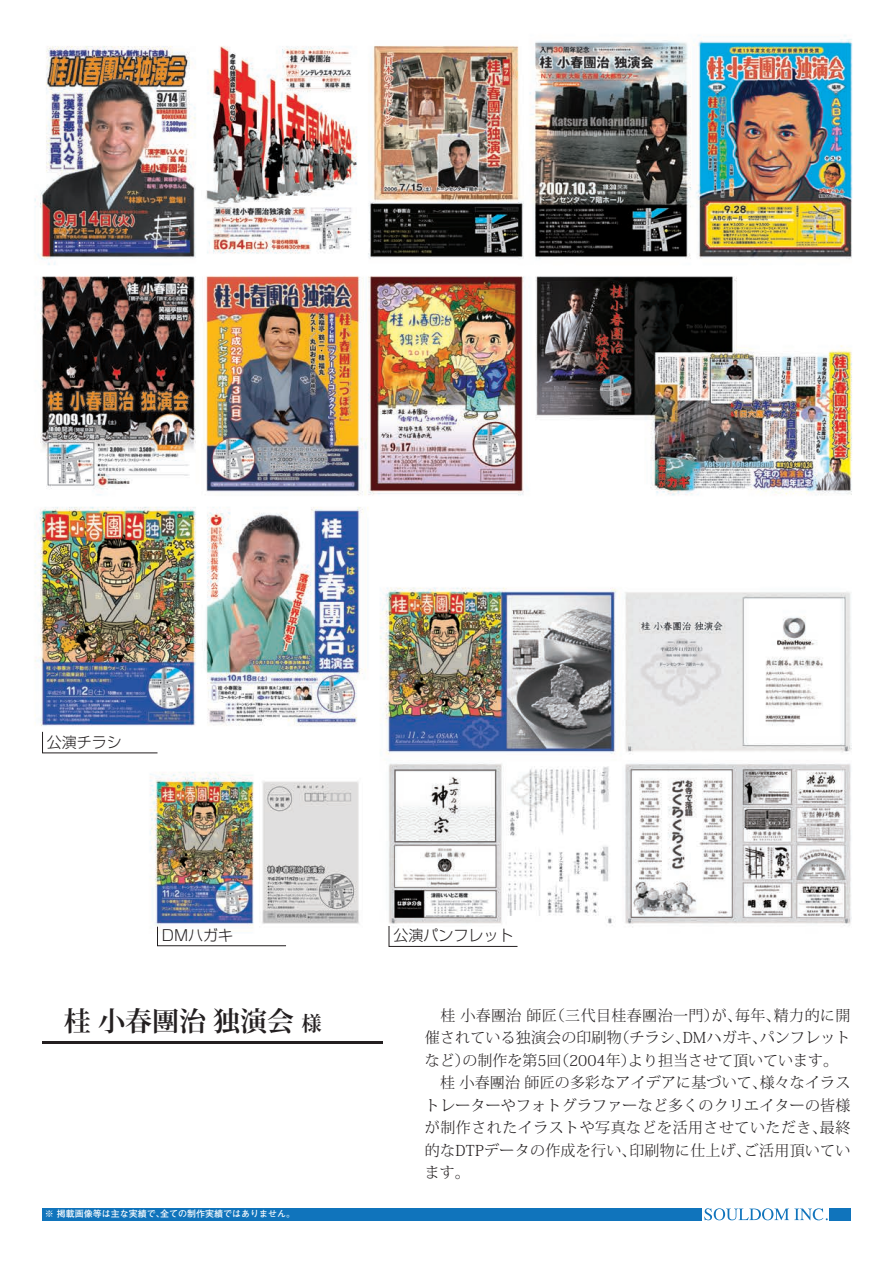
<style>
.page{position:relative;width:893px;height:1263px;background:#fff}
.page>*{position:absolute;margin:0;border:0;box-sizing:border-box;transform-origin:0 0}
.t1{font:27px "Koz Min Pr 6 N Bold 90 pv RKSJ H";color:#231f20}
.t2{font:15px/22.5px "Koz Min Pr 6 N Light 90 pv RKSJ H";letter-spacing:.015em;color:#231f20}
.t3{font:15px "Shin Go Pro Light 90 pv RKSJ H";color:#231f20}
.t4{font:9px "Futo Go B101 Pro Bold 90 pv RKSJ H";color:#fff}
.s1{font-size:20.25px}
</style>
<div class="page">
<img style="left:34px;top:35px;width:819px;height:1186px">
<hr style="left:43px;top:1042px;width:340px;height:2px;background:#231f20">
<svg style="left:704px;top:1208px;width:124px;height:12px"></svg>
<div style="left:42px;top:1208px;width:660px;height:12px;background:#1074bc"></div>
<div style="left:829px;top:1208px;width:21px;height:12px;background:#1074bc"></div>
<svg style="left:42px;top:731px;width:116px;height:22px"></svg>
<svg style="left:389px;top:925px;width:129px;height:22px"></svg>
<svg style="left:157px;top:926px;width:129px;height:20px"></svg>
<p class="t3" style="left:47px;top:736px;width:76px">公演チラシ</p>
<p class="t3" style="left:162px;top:929px;width:73px">DMハガキ</p>
<p class="t3" style="left:393px;top:930px;width:121px">公演パンフレット</p>
<h1 class="t1" style="left:64px;top:1010px;width:260px">桂 小春團治 独演会 <span class="s1">様</span></h1>
<p class="t2" style="left:425px;top:1006px;width:427px">　桂 小春團治 師匠（三代目桂春團治一門）が、毎年、精力的に開催されている独演会の印刷物（チラシ、DMハガキ、パンフレットなど）の制作を第5回（2004年）より担当させて頂いています。　桂 小春團治 師匠の多彩なアイデアに基づいて、様々なイラストレーターやフォトグラファーなど多くのクリエイターの皆様が制作されたイラストや写真などを活用させていただき、最終的なDTPデータの作成を行い、印刷物に仕上げ、ご活用頂いています。</p>
<p class="t4" style="left:45px;top:1210px;width:252px">※ 掲載画像等は主な実績で、全ての制作実績ではありません。</p>
</div>
